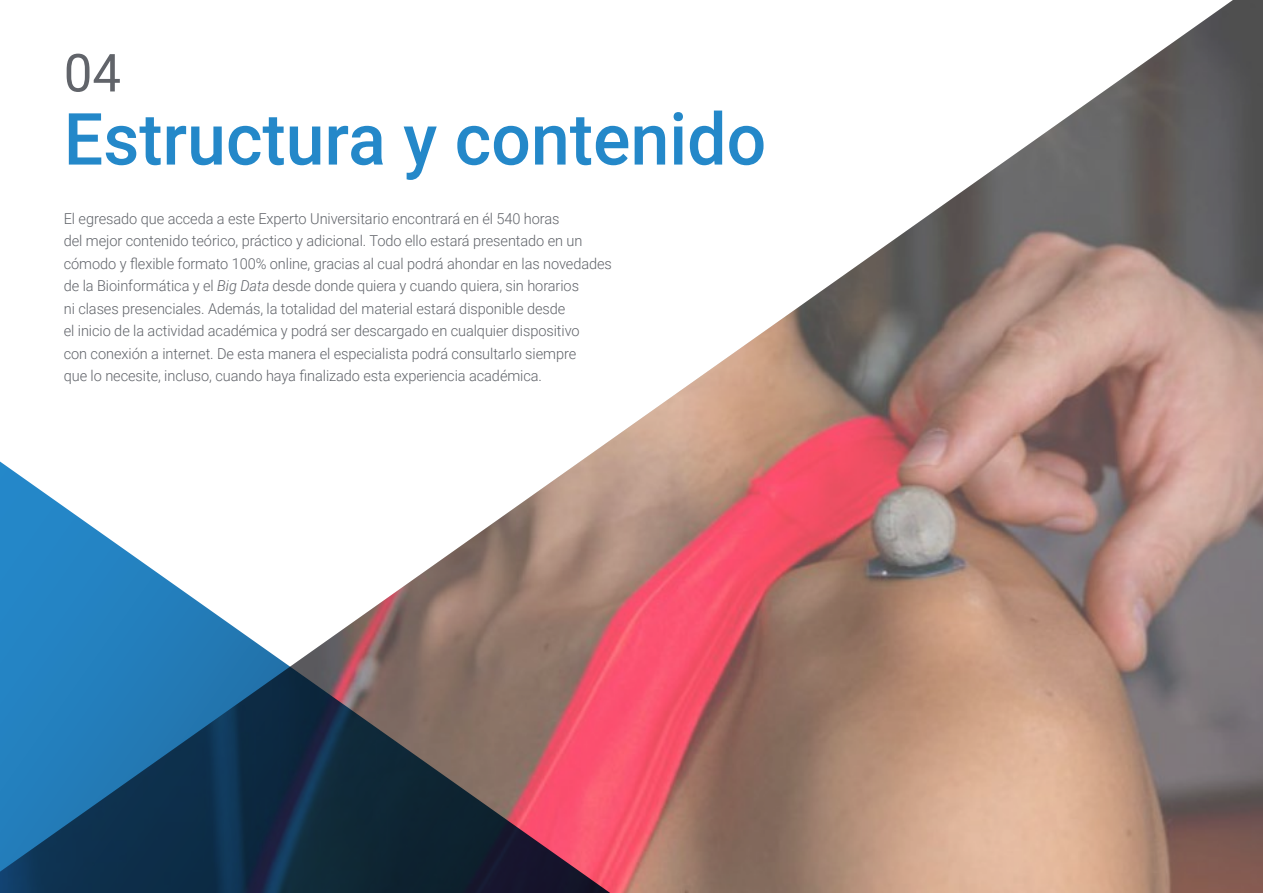
<style>
.page{position:relative;width:1263px;height:893px;background:#fff}
.page>*{position:absolute;margin:0;border:0;box-sizing:border-box;transform-origin:0 0}
.t1{font:500 72px "Roboto";color:#2488c9}
.t2{font:52.5px "Roboto";color:#61646a}
.t3{font:300 15px/22.5px "Roboto";letter-spacing:-.005em;color:#61646a}
.s1{font-style:italic}
</style>
<div class="page">
<img style="left:602px;top:0;width:661px;height:893px">
<svg style="left:0;top:446px;width:640px;height:447px"></svg>
<h2 class="t2" style="left:64px;top:36px;width:59px">04</h2>
<h1 class="t1" style="left:64px;top:89px;width:704px">Estructura y contenido</h1>
<p class="t3" style="left:64px;top:207px;width:550px">El egresado que acceda a este Experto Universitario encontrará en él 540 horas<br>del mejor contenido teórico, práctico y adicional. Todo ello estará presentado en un cómodo y flexible formato 100% online, gracias al cual podrá ahondar en las novedades de la Bioinformática y el <span class="s1">Big Data</span> desde donde quiera y cuando quiera, sin horarios<br>ni clases presenciales. Además, la totalidad del material estará disponible desde<br>el inicio de la actividad académica y podrá ser descargado en cualquier dispositivo<br>con conexión a internet. De esta manera el especialista podrá consultarlo siempre<br>que lo necesite, incluso, cuando haya finalizado esta experiencia académica.</p>
</div>
